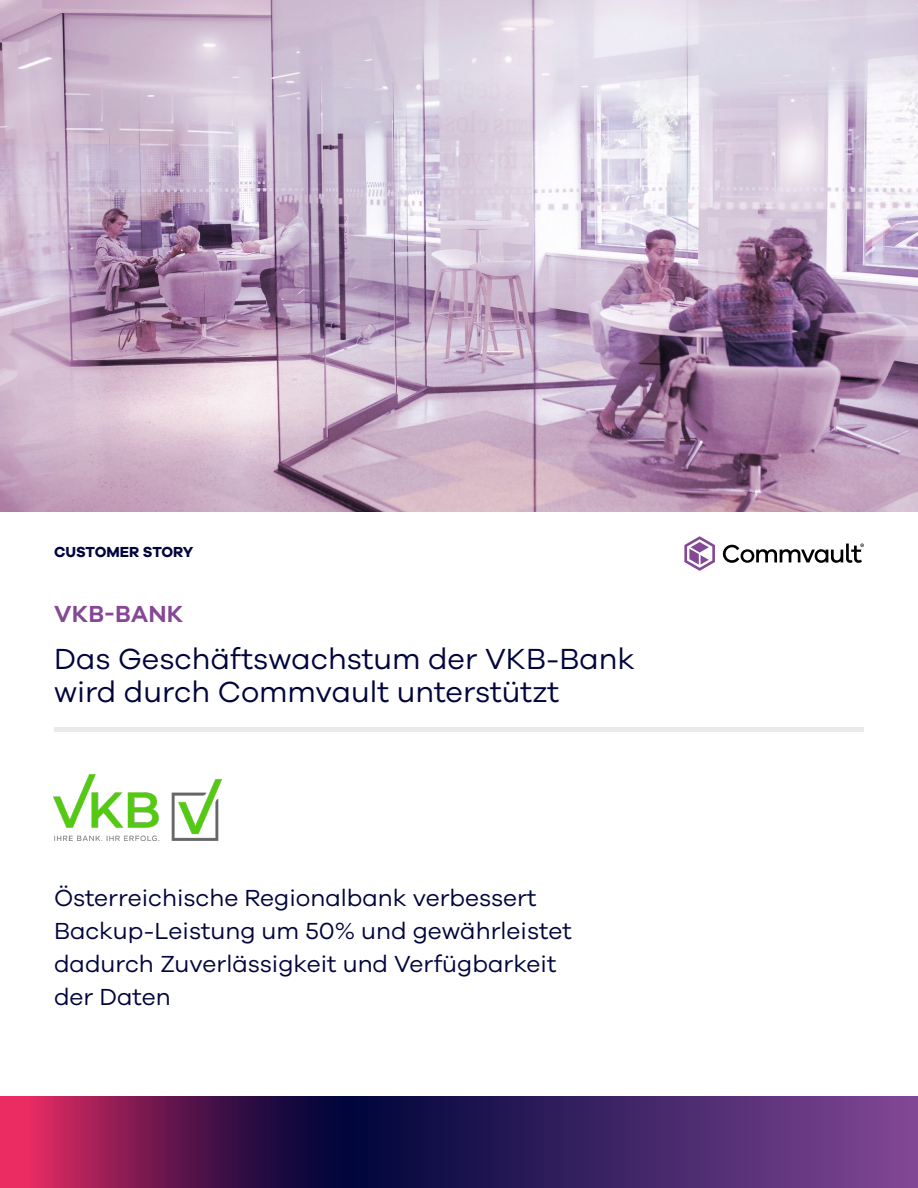
<style>
.page{position:relative;width:918px;height:1188px;background:#fff}
.page>*{position:absolute;margin:0;border:0;box-sizing:border-box;transform-origin:0 0}
.t1{font:30px/33px "Galano Grotesque";color:#00053b}
.t2{font:24px/33px "Galano Grotesque";color:#00053b}
.t3{font:600 24px "Galano Grotesque";letter-spacing:.01em;color:#844896}
.t4{font:700 15px "Galano Grotesque";color:#00053b}
</style>
<div class="page">
<hr style="left:54px;top:728px;width:810px;height:4px;background:#eaeaea">
<svg style="left:684px;top:536px;width:31px;height:35px"></svg>
<svg style="left:722px;top:543px;width:142px;height:20px"></svg>
<img style="left:0;top:0;width:918px;height:511px">
<svg style="left:0;top:1096px;width:918px;height:92px;background:#51205d"></svg>
<img style="left:53px;top:774px;width:168px;height:66px">
<p class="t4" style="left:54px;top:543px;width:141px">CUSTOMER STORY</p>
<p class="t3" style="left:54px;top:599px;width:131px">VKB-BANK</p>
<p class="t1" style="left:54px;top:641px;width:582px">Das Geschäftswachstum der VKB-Bank wird durch Commvault unterstützt</p>
<p class="t2" style="left:54px;top:880px;width:519px">Österreichische Regionalbank verbessert Backup-Leistung um 50% und gewährleistet dadurch Zuverlässigkeit und Verfügbarkeit der Daten</p>
</div>
